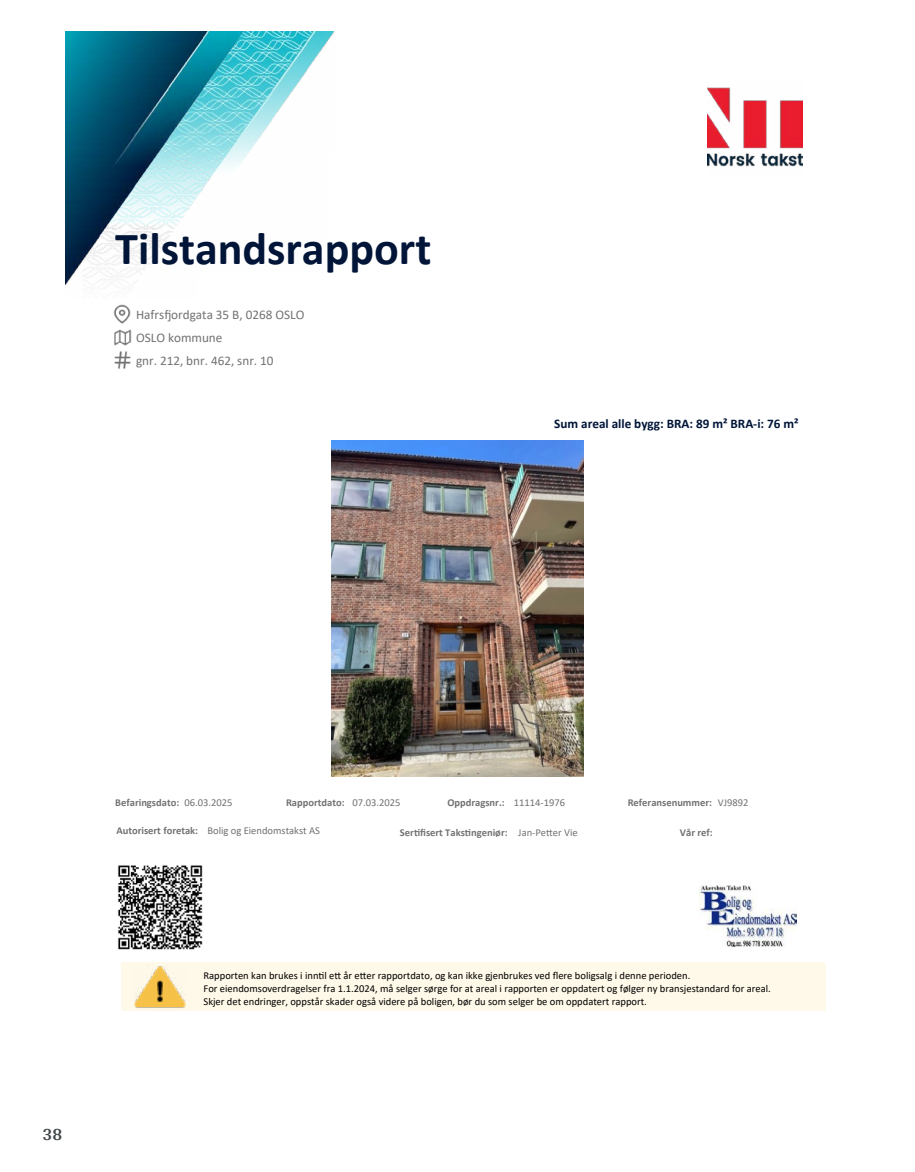
<style>
.page{position:relative;width:915px;height:1172px;background:#fff}
.page>*{position:absolute;margin:0;border:0;box-sizing:border-box;transform-origin:0 0}
.t1{font:700 46.05px "Calibri";color:#011538}
.t2{font:700 18px "Arya";color:#414749}
.t3{font:13.2px "Calibri";color:#727272}
.t4{font:700 13.2px "Calibri";color:#011538}
.t5{font:10.5px/12.9px "Calibri";color:#000}
.t6{font:700 10.5px "Calibri";color:#727272}
.t7{font:10.5px "Calibri";color:#727272}
.s1{font-weight:400}
.s2{font-weight:700}
</style>
<div class="page">
<img style="left:65px;top:32px;width:269px;height:257px">
<img style="left:114px;top:329px;width:17px;height:16px">
<img style="left:114px;top:351px;width:17px;height:18px">
<img style="left:114px;top:304px;width:16px;height:19px">
<img style="left:707px;top:87px;width:95px;height:80px">
<img style="left:118px;top:865px;width:85px;height:85px">
<img style="left:331px;top:441px;width:252px;height:336px">
<img style="left:699px;top:885px;width:97px;height:62px">
<div style="left:121px;top:962px;width:703px;height:49px;background:#fff9e9"></div>
<img style="left:134px;top:965px;width:52px;height:43px">
<h1 class="t1" style="left:115px;top:216px;width:317px">Tilstandsrapport</h1>
<p class="t3" style="left:136px;top:305px;width:170px">Hafrs昀樀ordgata 35 B, 0268 OSLO</p>
<p class="t3" style="left:136px;top:352px;width:139px">gnr. 212, bnr. 462, snr. 10</p>
<p class="t3" style="left:136px;top:328px;width:88px">OSLO kommune</p>
<p class="t4" style="left:554px;top:414px;width:246px">Sum areal alle bygg: BRA: 89 m² BRA-i: 76 m²</p>
<h2 class="t2" style="left:43px;top:1123px;width:21px">38</h2>
<p class="t6" style="left:115px;top:795px;width:119px">Befaringsdato: <span class="s1">06.03.2025</span></p>
<p class="t6" style="left:286px;top:795px;width:116px">Rapportdato: <span class="s1">07.03.2025</span></p>
<p class="t6" style="left:447px;top:795px;width:119px">Oppdragsnr.: <span class="s1">11114-1976</span></p>
<p class="t7" style="left:116px;top:823px;width:205px"><span class="s2">Autorisert foretak:</span> Bolig og Eiendomstakst AS</p>
<p class="t6" style="left:400px;top:825px;width:179px">Ser琀椀昀椀sert Taks琀椀ngeniør: <span class="s1">Jan-Pe琀琀er Vie</span></p>
<p class="t6" style="left:627px;top:795px;width:122px">Referansenummer: <span class="s1">VJ9892</span></p>
<p class="t6" style="left:679px;top:825px;width:34px">Vår ref:</p>
<p class="t5" style="left:203px;top:969px;width:568px">Rapporten kan brukes i inn琀椀l e琀琀 år e琀琀er rapportdato, og kan ikke gjenbrukes ved 昀氀ere boligsalg i denne perioden.<br>For eiendomsoverdragelser fra 1.1.2024, må selger sørge for at areal i rapporten er oppdatert og følger ny bransjestandard for areal.<br>Skjer det endringer, oppstår skader også videre på boligen, bør du som selger be om oppdatert rapport.</p>
</div>
